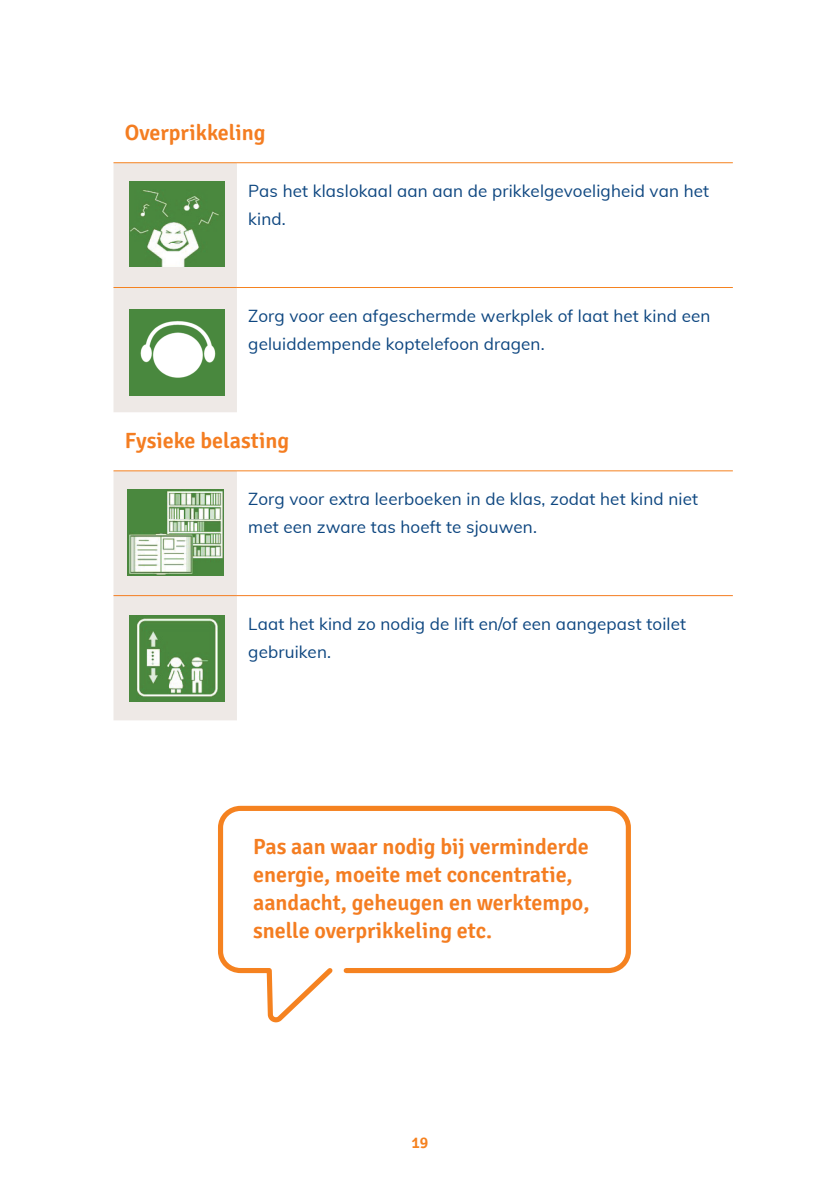
<style>
.page{position:relative;width:840px;height:1191px;background:#fff}
.page>*{position:absolute;margin:0;border:0;box-sizing:border-box;transform-origin:0 0}
.t1{font:600 22px/28px "Signika";color:#f47d21}
.t2{font:17px/28px "Muli";letter-spacing:.01em;color:#0d4680}
.t3{font:600 16px "Signika";color:#f58220}
</style>
<div class="page">
<div style="left:113px;top:471px;width:124px;height:249px;background:#eee9e6"></div>
<hr style="left:113px;top:595px;width:124px;height:1px;background:#f47d21">
<hr style="left:237px;top:595px;width:495px;height:1px;background:#f47d21">
<hr style="left:113px;top:162px;width:124px;height:1px;background:#f58220">
<hr style="left:237px;top:162px;width:495px;height:1px;background:#f58220">
<hr style="left:113px;top:470px;width:124px;height:1px;background:#f58220">
<hr style="left:237px;top:470px;width:495px;height:1px;background:#f58220">
<hr style="left:237px;top:287px;width:495px;height:1px;background:#f58220">
<svg style="left:113px;top:163px;width:124px;height:249px;background:#acc3a2"></svg>
<img style="left:128px;top:489px;width:95px;height:86px">
<img style="left:129px;top:615px;width:95px;height:86px">
<svg style="left:218px;top:805px;width:413px;height:217px"></svg>
<p class="t1" style="left:125px;top:119px;width:142px">Overprikkeling</p>
<p class="t2" style="left:248px;top:176px;width:462px">Pas het klaslokaal aan aan de prikkelgevoeligheid van het kind.</p>
<p class="t2" style="left:248px;top:301px;width:463px">Zorg voor een afgeschermde werkplek of laat het kind een geluiddempende koptelefoon dragen.</p>
<p class="t1" style="left:125px;top:427px;width:166px">Fysieke belasting</p>
<p class="t2" style="left:248px;top:484px;width:451px">Zorg voor extra leerboeken in de klas, zodat het kind niet met een zware tas hoeft te sjouwen.</p>
<p class="t2" style="left:248px;top:609px;width:439px">Laat het kind zo nodig de lift en/of een aangepast toilet gebruiken.</p>
<p class="t1" style="left:253px;top:833px;width:338px">Pas aan waar nodig bij verminderde energie, moeite met concentratie, aandacht, geheugen en werktempo, snelle overprikkeling etc.</p>
<p class="t3" style="left:411px;top:1133px;width:18px">19</p>
</div>
